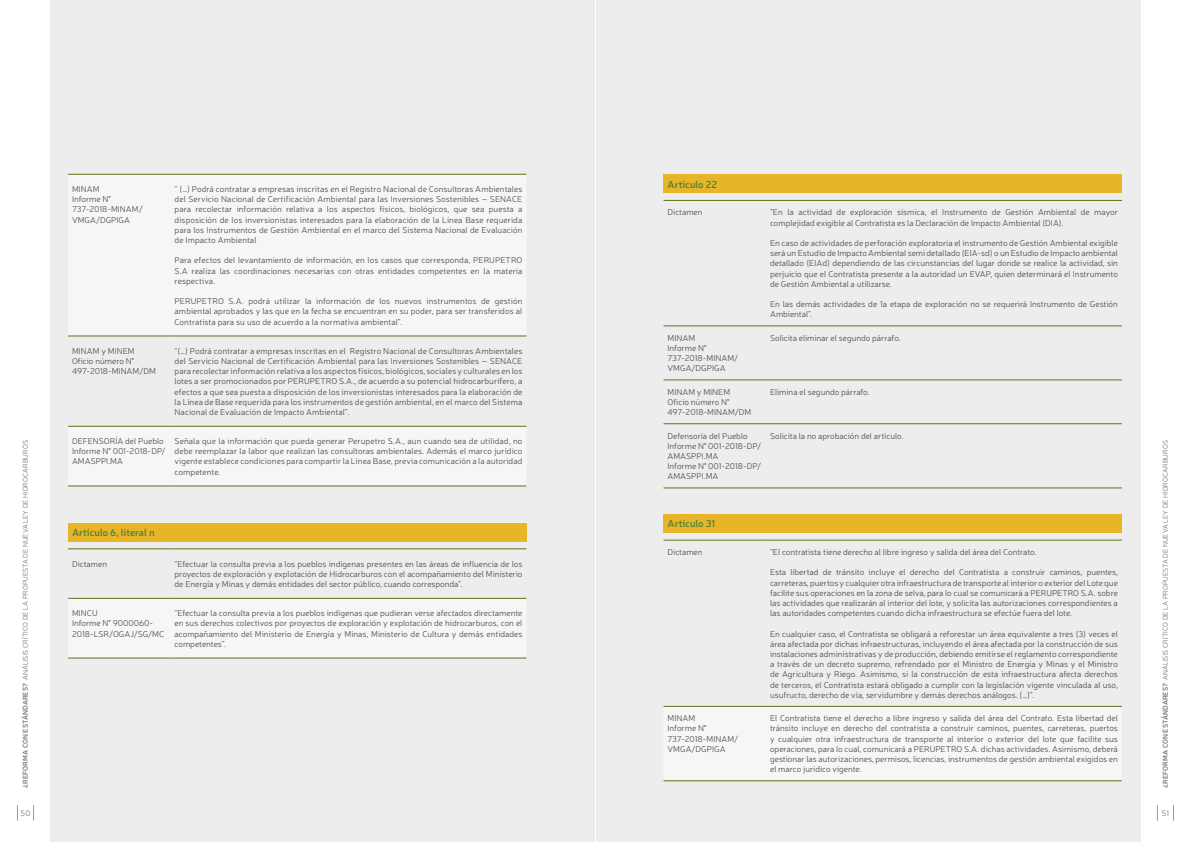
<style>
.page{position:relative;width:1191px;height:842px;background:#fff}
.page>*{position:absolute;margin:0;border:0;box-sizing:border-box;transform-origin:0 0}
.t1{font:600 10px "Neris";color:#4a8339}
.t2{font:300 8.5px/10.2px "Neris";color:#4a4a49;text-align:justify}
.t3{font:300 8px "Neris";color:#706f6f}
.t4{font:300 7px "Neris";letter-spacing:.01em;color:#706f6f}
.s1{font-weight:600}
</style>
<div class="page">
<svg style="left:1157px;top:805px;width:1px;height:16px"></svg>
<svg style="left:1173px;top:805px;width:1px;height:16px"></svg>
<svg style="left:17px;top:805px;width:1px;height:16px"></svg>
<svg style="left:33px;top:805px;width:1px;height:16px"></svg>
<div style="left:596px;top:0;width:544px;height:842px;background:#ededed"></div>
<div style="left:50px;top:0;width:545px;height:842px;background:#ededed"></div>
<div style="left:68px;top:523px;width:458px;height:19px;background:#e9b528"></div>
<svg style="left:68px;top:657px;width:458px;height:1px"></svg>
<hr style="left:68px;top:549px;width:103px;height:1px;background:#617218">
<hr style="left:171px;top:549px;width:355px;height:1px;background:#617218">
<hr style="left:68px;top:598px;width:103px;height:1px;background:#617218">
<hr style="left:171px;top:598px;width:355px;height:1px;background:#617218">
<hr style="left:68px;top:658px;width:103px;height:1px;background:#617218">
<hr style="left:171px;top:658px;width:355px;height:1px;background:#617218">
<svg style="left:68px;top:335px;width:458px;height:151px"></svg>
<hr style="left:68px;top:174px;width:103px;height:1px;background:#617218">
<hr style="left:171px;top:174px;width:355px;height:1px;background:#617218">
<hr style="left:68px;top:336px;width:103px;height:1px;background:#617218">
<hr style="left:171px;top:336px;width:355px;height:1px;background:#617218">
<hr style="left:68px;top:426px;width:103px;height:1px;background:#617218">
<hr style="left:171px;top:426px;width:355px;height:1px;background:#617218">
<hr style="left:68px;top:486px;width:103px;height:1px;background:#617218">
<hr style="left:171px;top:486px;width:355px;height:1px;background:#617218">
<div style="left:663px;top:174px;width:459px;height:19px;background:#e9b528"></div>
<hr style="left:663px;top:200px;width:103px;height:1px;background:#617218">
<hr style="left:766px;top:200px;width:356px;height:1px;background:#617218">
<hr style="left:663px;top:326px;width:103px;height:1px;background:#617218">
<hr style="left:766px;top:326px;width:356px;height:1px;background:#617218">
<hr style="left:663px;top:380px;width:103px;height:1px;background:#617218">
<hr style="left:766px;top:380px;width:356px;height:1px;background:#617218">
<hr style="left:663px;top:423px;width:103px;height:1px;background:#617218">
<hr style="left:766px;top:423px;width:356px;height:1px;background:#617218">
<hr style="left:663px;top:488px;width:103px;height:1px;background:#617218">
<hr style="left:766px;top:488px;width:356px;height:1px;background:#617218">
<div style="left:663px;top:514px;width:459px;height:19px;background:#e9b528"></div>
<hr style="left:663px;top:540px;width:103px;height:1px;background:#617218">
<hr style="left:766px;top:540px;width:356px;height:1px;background:#617218">
<hr style="left:663px;top:706px;width:103px;height:1px;background:#617218">
<hr style="left:766px;top:706px;width:356px;height:1px;background:#617218">
<hr style="left:663px;top:780px;width:103px;height:1px;background:#617218">
<hr style="left:766px;top:780px;width:356px;height:1px;background:#617218">
<p class="t4" style="left:21px;top:788px;width:349px;rotate:-90deg"><span class="s1">¿REFORMA CON ESTÁNDARES?</span> ANÁLISIS CRÍTICO DE LA PROPUESTA DE NUEVA LEY DE HIDROCARBUROS</p>
<p class="t2" style="left:72px;top:184px;width:72px;text-align:left">MINAM<br>Informe N°<br>737-2018-MINAM/<br>VMGA/DGPIGA</p>
<p class="t2" style="left:175px;top:184px;width:349px">“ (…) Podrá contratar a empresas inscritas en el Registro Nacional de Consultoras Ambientales del Servicio Nacional de Certificación Ambiental para las Inversiones Sostenibles – SENACE para recolectar información relativa a los aspectos físicos, biológicos, que sea puesta a disposición de los inversionistas interesados para la elaboración de la Línea Base requerida para los Instrumentos de Gestión Ambiental en el marco del Sistema Nacional de Evaluación de Impacto Ambiental</p>
<p class="t2" style="left:175px;top:255px;width:349px">Para efectos del levantamiento de información, en los casos que corresponda, PERUPETRO S.A realiza las coordinaciones necesarias con otras entidades competentes en la materia respectiva.</p>
<p class="t2" style="left:175px;top:296px;width:349px">PERUPETRO S.A. podrá utilizar la información de los nuevos instrumentos de gestión ambiental aprobados y las que en la fecha se encuentran en su poder, para ser transferidos al Contratista para su uso de acuerdo a la normativa ambiental”.</p>
<p class="t2" style="left:72px;top:345px;width:85px;text-align:left">MINAM y MINEM<br>Oficio número N°<br>497-2018-MINAM/DM</p>
<p class="t2" style="left:175px;top:345px;width:349px">“(…) Podrá contratar a empresas inscritas en el Registro Nacional de Consultoras Ambientales del Servicio Nacional de Certificación Ambiental para las Inversiones Sostenibles – SENACE para recolectar información relativa a los aspectos físicos, biológicos, sociales y culturales en los lotes a ser promocionados por PERUPETRO S.A., de acuerdo a su potencial hidrocarburífero, a efectos a que sea puesta a disposición de los inversionistas interesados para la elaboración de la Línea de Base requerida para los instrumentos de gestión ambiental, en el marco del Sistema Nacional de Evaluación de Impacto Ambiental”.</p>
<p class="t2" style="left:72px;top:436px;width:95px;text-align:left">DEFENSORÍA del Pueblo<br>Informe N° 001-2018-DP/<br>AMASPPI.MA</p>
<p class="t2" style="left:175px;top:436px;width:349px">Señala que la información que pueda generar Perupetro S.A., aun cuando sea de utilidad, no debe reemplazar la labor que realizan las consultoras ambientales. Además el marco jurídico vigente establece condiciones para compartir la Línea Base, previa comunicación a la autoridad competente.</p>
<p class="t1" style="left:72px;top:526px;width:84px">Artículo 6, literal n</p>
<p class="t2" style="left:72px;top:558px;width:37px">Dictamen</p>
<p class="t2" style="left:175px;top:558px;width:349px">“Efectuar la consulta previa a los pueblos indígenas presentes en las áreas de influencia de los proyectos de exploración y explotación de Hidrocarburos con el acompañamiento del Ministerio de Energía y Minas y demás entidades del sector público, cuando corresponda”.</p>
<p class="t2" style="left:72px;top:608px;width:94px;text-align:left">MINCU<br>Informe N° 9000060-<br>2018-LSR/OGAJ/SG/MC</p>
<p class="t2" style="left:175px;top:608px;width:349px">“Efectuar la consulta previa a los pueblos indígenas que pudieran verse afectados directamente en sus derechos colectivos por proyectos de exploración y explotación de hidrocarburos, con el acompañamiento del Ministerio de Energía y Minas, Ministerio de Cultura y demás entidades competentes”.</p>
<p class="t1" style="left:667px;top:177px;width:51px">Artículo 22</p>
<p class="t2" style="left:667px;top:207px;width:37px">Dictamen</p>
<p class="t2" style="left:770px;top:207px;width:349px">“En la actividad de exploración sísmica, el Instrumento de Gestión Ambiental de mayor complejidad exigible al Contratista es la Declaración de Impacto Ambiental (DIA).</p>
<p class="t2" style="left:770px;top:238px;width:349px">En caso de actividades de perforación exploratoria el instrumento de Gestión Ambiental exigible será un Estudio de Impacto Ambiental semi detallado (ElA-sd) o un Estudio de Impacto ambiental detallado (ElAd) dependiendo de las circunstancias del lugar donde se realice la actividad, sin perjuicio que el Contratista presente a la autoridad un EVAP, quien determinará el Instrumento de Gestión Ambiental a utilizarse.</p>
<p class="t2" style="left:770px;top:299px;width:349px">En las demás actividades de 1a etapa de exploración no se requerirá Instrumento de Gestión<br>Ambiental”.</p>
<p class="t2" style="left:667px;top:332px;width:72px;text-align:left">MINAM<br>Informe N°<br>737-2018-MINAM/<br>VMGA/DGPIGA</p>
<p class="t2" style="left:770px;top:332px;width:132px">Solicita eliminar el segundo párrafo.</p>
<p class="t2" style="left:667px;top:386px;width:85px;text-align:left">MINAM y MINEM<br>Oficio número N°<br>497-2018-MINAM/DM</p>
<p class="t2" style="left:770px;top:386px;width:101px">Elimina el segundo párrafo.</p>
<p class="t2" style="left:667px;top:430px;width:95px;text-align:left">Defensoría del Pueblo<br>Informe N° 001-2018-DP/<br>AMASPPI.MA<br>Informe N° 001-2018-DP/<br>AMASPPI.MA</p>
<p class="t2" style="left:770px;top:430px;width:135px">Solicita la no aprobación del artículo.</p>
<p class="t1" style="left:667px;top:517px;width:49px">Artículo 31</p>
<p class="t2" style="left:667px;top:547px;width:37px">Dictamen</p>
<p class="t2" style="left:770px;top:547px;width:268px">“El contratista tiene derecho al libre ingreso y salida del área del Contrato.</p>
<p class="t2" style="left:770px;top:567px;width:349px">Esta libertad de tránsito incluye el derecho del Contratista a construir caminos, puentes, carreteras, puertos y cualquier otra infraestructura de transporte al interior o exterior del Lote que facilite sus operaciones en la zona de selva, para lo cual se comunicará a PERUPETRO S.A. sobre las actividades que realizarán al interior del lote, y solicita las autorizaciones correspondientes a las autoridades competentes cuando dicha infraestructura se efectúe fuera del lote.</p>
<p class="t2" style="left:770px;top:628px;width:349px">En cualquier caso, el Contratista se obligará a reforestar un área equivalente a tres (3) veces el área afectada por dichas infraestructuras, incluyendo el área afectada por la construcción de sus instalaciones administrativas y de producción, debiendo emitirse el reglamento correspondiente a través de un decreto supremo, refrendado por el Ministro de Energía y Minas y el Ministro de Agricultura y Riego. Asimismo, si la construcción de esta infraestructura afecta derechos de terceros, el Contratista estará obligado a cumplir con la legislación vigente vinculada al uso, usufructo, derecho de vía, servidumbre y demás derechos análogos. (…)”.</p>
<p class="t2" style="left:667px;top:713px;width:72px;text-align:left">MINAM<br>Informe N°<br>737-2018-MINAM/<br>VMGA/DGPIGA</p>
<p class="t2" style="left:770px;top:713px;width:349px">El Contratista tiene el derecho a libre ingreso y salida del área del Contrato. Esta libertad del tránsito incluye en derecho del contratista a construir caminos, puentes, carreteras, puertos y cualquier otra infraestructura de transporte al interior o exterior del lote que facilite sus operaciones, para lo cual, comunicará a PERUPETRO S.A. dichas actividades. Asimismo, deberá gestionar las autorizaciones, permisos, licencias, instrumentos de gestión ambiental exigidos en el marco jurídico vigente.</p>
<p class="t4" style="left:1160px;top:788px;width:349px;rotate:-90deg"><span class="s1">¿REFORMA CON ESTÁNDARES?</span> ANÁLISIS CRÍTICO DE LA PROPUESTA DE NUEVA LEY DE HIDROCARBUROS</p>
<p class="t3" style="left:21px;top:808px;width:11px">50</p>
<p class="t3" style="left:1161px;top:808px;width:9px">51</p>
</div>
